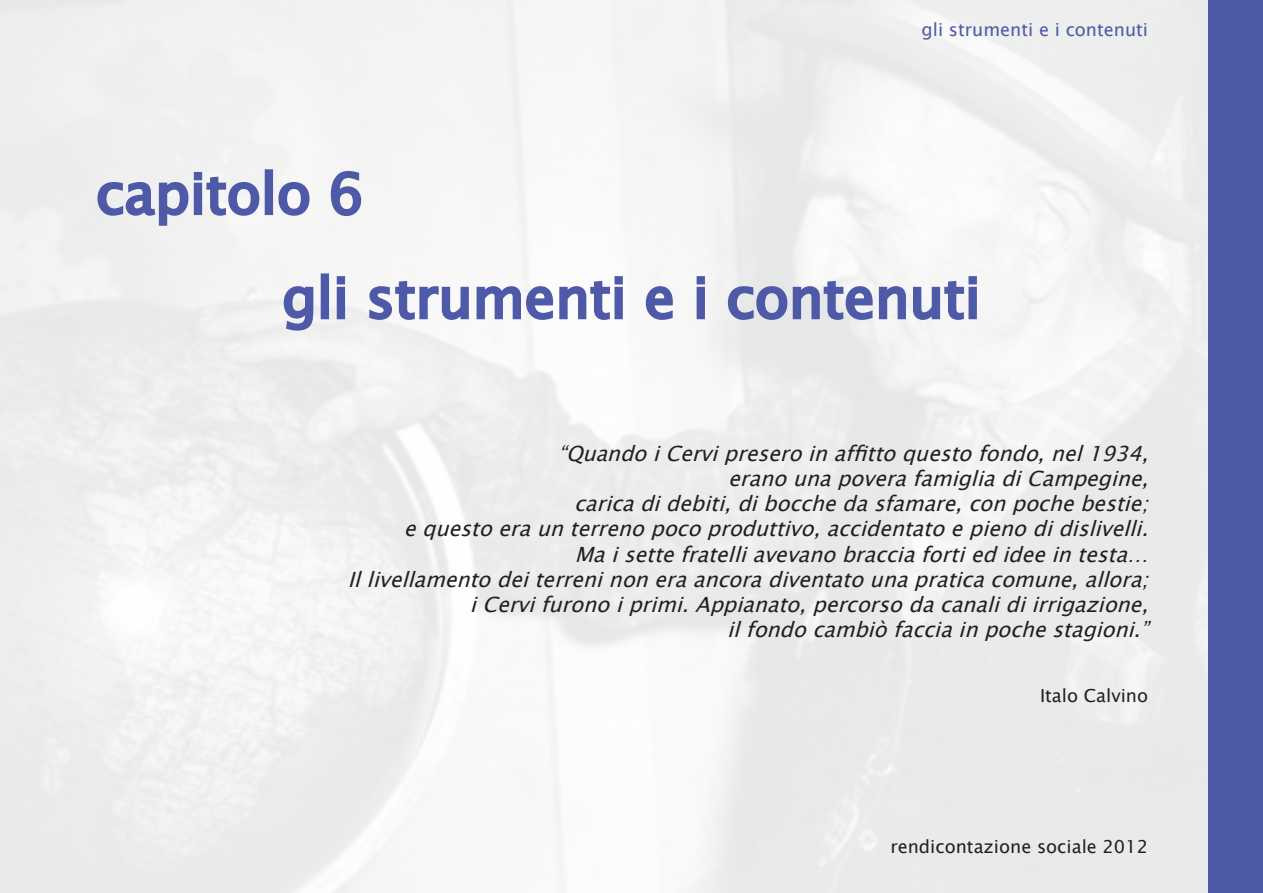
<style>
.page{position:relative;width:1263px;height:893px;background:#fff}
.page>*{position:absolute;margin:0;border:0;box-sizing:border-box;transform-origin:0 0}
.t1{font:55.5px "Lucida Sans Unicode";color:#4e5aa8}
.t2{font:italic 21px/25.2px "Lucida Sans Unicode";color:#231f20;text-align:right}
.t3{font:18px "Lucida Sans Unicode";color:#231f20}
.t4{font:18px "Lucida Sans Unicode";color:#4e5aa8}
</style>
<div class="page">
<div style="left:1208px;top:0;width:55px;height:893px;background:#4e5aa8"></div>
<svg style="left:282px;top:285px;width:33px;height:47px"></svg>
<div style="left:321px;top:273px;width:8px;height:46px;border:3px solid #4e5aa8"></div>
<svg style="left:335px;top:275px;width:12px;height:46px"></svg>
<svg style="left:368px;top:275px;width:256px;height:47px"></svg>
<svg style="left:644px;top:285px;width:31px;height:36px"></svg>
<svg style="left:695px;top:275px;width:11px;height:46px"></svg>
<svg style="left:726px;top:275px;width:252px;height:47px"></svg>
<svg style="left:96px;top:170px;width:165px;height:57px"></svg>
<div style="left:265px;top:169px;width:8px;height:46px;border:3px solid #4e5aa8"></div>
<svg style="left:277px;top:180px;width:34px;height:37px"></svg>
<svg style="left:329px;top:169px;width:34px;height:49px"></svg>
<h1 class="t1" style="left:96px;top:150px;width:269px">capitolo 6</h1>
<p class="t4" style="left:922px;top:16px;width:228px">gli strumenti e i contenuti</p>
<h1 class="t1" style="left:282px;top:254px;width:700px">gli strumenti e i contenuti</h1>
<p class="t2" style="left:348px;top:441px;width:811px">“QuandoiCervipreseroinaffittoquestofondo,nel1934, eranounapoverafamigliadiCampegine, caricadidebiti,dibocchedasfamare,conpochebestie; equestoeraunterrenopocoproduttivo,accidentatoepienodidislivelli.<br>Maisettefratelliavevanobracciafortiedideeintesta… Illivellamentodeiterreninoneraancoradiventatounapraticacomune,allora; iCervifuronoiprimi.Appianato,percorsodacanalidiirrigazione, ilfondocambiòfacciainpochestagioni.”</p>
<p class="t3" style="left:1040px;top:681px;width:110px">Italo Calvino</p>
<p class="t3" style="left:890px;top:832px;width:259px">rendicontazione sociale 2012</p>
</div>
